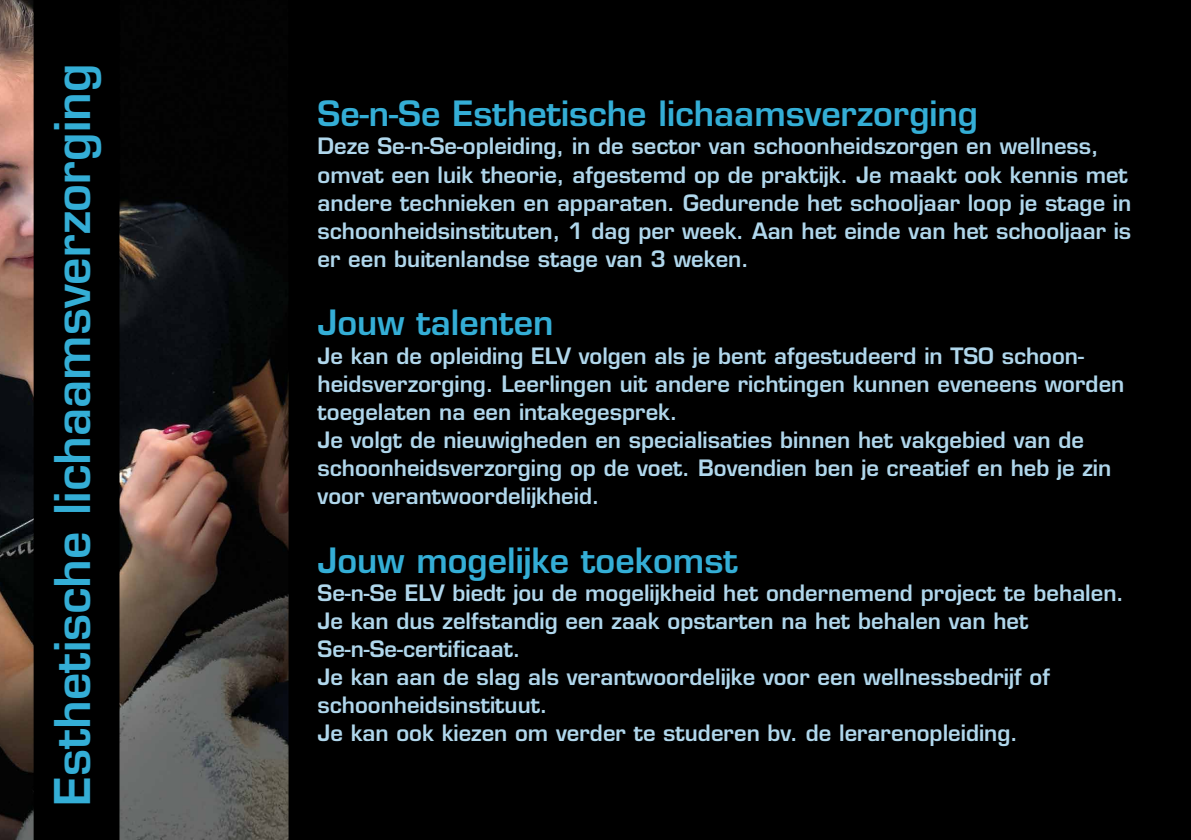
<style>
.page{position:relative;width:1191px;height:840px;background:#fff}
.page>*{position:absolute;margin:0;border:0;box-sizing:border-box;transform-origin:0 0}
.t1{font:600 48px "Eurostile LT";color:#34aed6}
.t2{font:600 34px "Eurostile LT";color:#34aed6}
.t3{font:600 22px/28px "Eurostile LT";color:#b0d7ec}
</style>
<div class="page">
<img style="left:0;top:0;width:289px;height:839px">
<div style="left:34px;top:0;width:85px;height:839px;background:#000"></div>
<div style="left:289px;top:0;width:902px;height:839px;background:#000"></div>
<h1 class="t1" style="left:42px;top:805px;width:743px;rotate:-90deg">Esthetische lichaamsverzorging</h1>
<h2 class="t2" style="left:317px;top:93px;width:662px">Se-n-Se Esthetische lichaamsverzorging</h2>
<p class="t3" style="left:317px;top:132px;width:815px">Deze Se-n-Se-opleiding, in de sector van schoonheidszorgen en wellness, omvat een luik theorie, afgestemd op de praktijk. Je maakt ook kennis met andere technieken en apparaten. Gedurende het schooljaar loop je stage in schoonheidsinstituten, 1 dag per week. Aan het einde van het schooljaar is er een buitenlandse stage van 3 weken.</p>
<h2 class="t2" style="left:317px;top:301px;width:237px">Jouw talenten</h2>
<p class="t3" style="left:317px;top:341px;width:808px">Je kan de opleiding ELV volgen als je bent afgestudeerd in TSO schoon&shy;heidsverzorging. Leerlingen uit andere richtingen kunnen eveneens worden toegelaten na een intakegesprek.<br>Je volgt de nieuwigheden en specialisaties binnen het vakgebied van de schoonheidsverzorging op de voet. Bovendien ben je creatief en heb je zin voor verantwoordelijkheid.</p>
<h2 class="t2" style="left:317px;top:538px;width:422px">Jouw mogelijke toekomst</h2>
<p class="t3" style="left:317px;top:578px;width:808px">Se-n-Se ELV biedt jou de mogelijkheid het ondernemend project te behalen.<br>Je kan dus zelfstandig een zaak opstarten na het behalen van het Se-n-Se-certificaat.<br>Je kan aan de slag als verantwoordelijke voor een wellnessbedrijf of schoonheidsinstituut.<br>Je kan ook kiezen om verder te studeren bv. de lerarenopleiding.</p>
</div>
